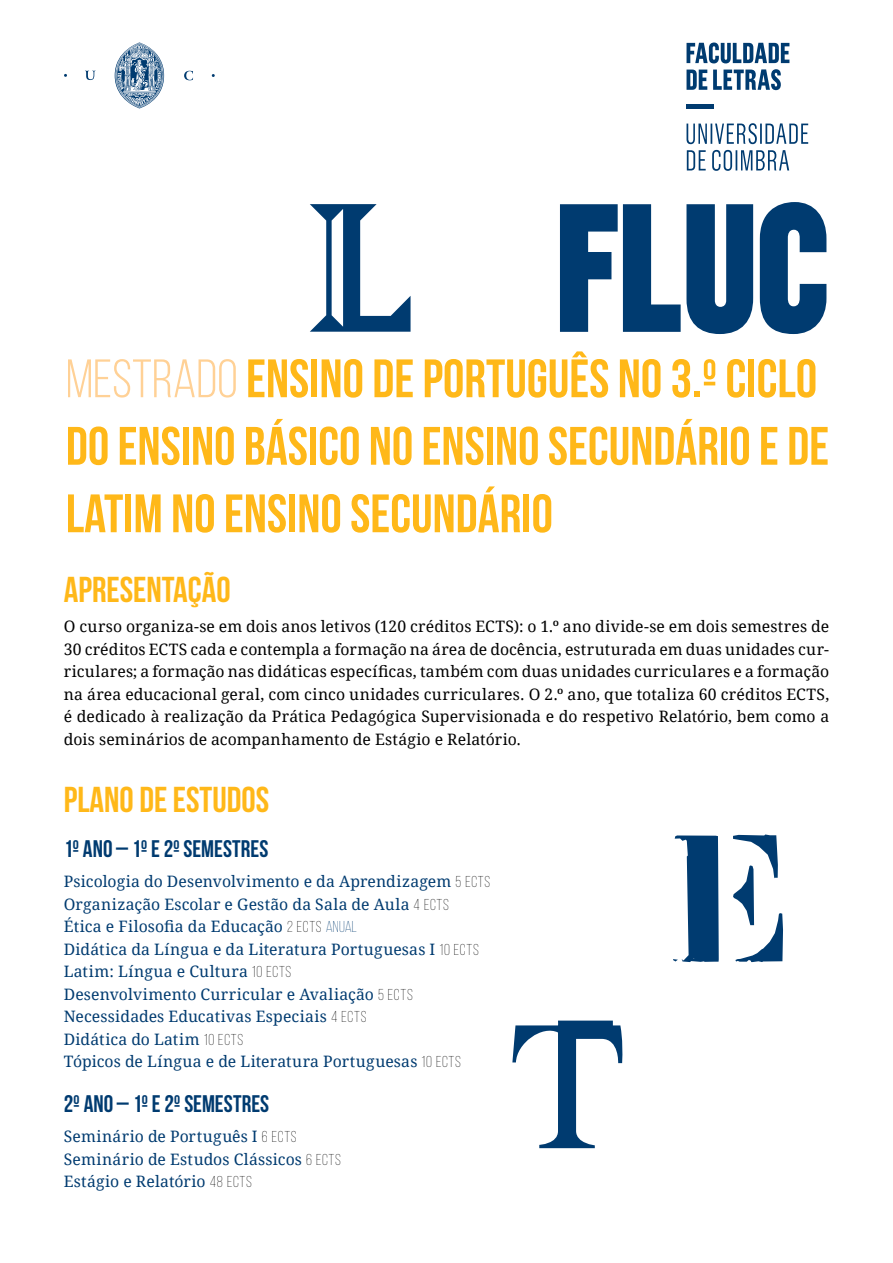
<style>
.page{position:relative;width:893px;height:1263px;background:#fff}
.page>*{position:absolute;margin:0;border:0;box-sizing:border-box;transform-origin:0 0}
.t1{font:54px/67.5px "Bebas Neue";color:#ffb819}
.t2{font:36px "Bebas Neue";color:#ffb819}
.t3{font:24px "Bebas Neue";color:#003b70}
.t4{font:15.75px/22.5px "Droid Serif";letter-spacing:.01em;color:#000;text-align:justify}
.t5{font:15.75px/22.5px "Droid Serif";letter-spacing:.01em;color:#003b70}
.s1{color:#ffd196}
.s2{font-family:"Bebas Neue";font-weight:300;color:#000}
.s3{font-family:"Bebas Neue";font-weight:300}
</style>
<div class="page">
<svg style="left:560px;top:202px;width:266px;height:132px"></svg>
<svg style="left:686px;top:69px;width:95px;height:21px"></svg>
<svg style="left:686px;top:43px;width:103px;height:20px"></svg>
<svg style="left:687px;top:150px;width:102px;height:21px"></svg>
<svg style="left:686px;top:123px;width:122px;height:21px"></svg>
<hr style="left:686px;top:105px;width:28px;height:4px;background:#003b70">
<svg style="left:115px;top:43px;width:50px;height:65px"></svg>
<svg style="left:85px;top:71px;width:10px;height:9px"></svg>
<svg style="left:184px;top:71px;width:9px;height:9px"></svg>
<svg style="left:310px;top:204px;width:101px;height:128px"></svg>
<svg style="left:673px;top:834px;width:110px;height:128px"></svg>
<svg style="left:512px;top:1020px;width:111px;height:128px"></svg>
<h1 class="t1" style="left:66px;top:344px;width:765px"><span class="s1">MESTRADO</span>ENSINO DE PORTUGUÊS NO 3.º CICLO<br>DO ENSINO BÁSICO NO ENSINO SECUNDÁRIO E DE<br>LATIM NO ENSINO SECUNDÁRIO</h1>
<h2 class="t2" style="left:64px;top:570px;width:168px">APRESENTAÇÃO</h2>
<p class="t4" style="left:64px;top:615px;width:767px">O curso organiza-se em dois anos letivos (120 créditos ECTS): o 1.º ano divide-se em dois semestres de 30 créditos ECTS cada e contempla a formação na área de docência, estruturada em duas unidades cur&shy;riculares; a formação nas didáticas específicas, também com duas unidades curriculares e a formação na área educacional geral, com cinco unidades curriculares. O 2.º ano, que totaliza 60 créditos ECTS, é dedicado à realização da Prática Pedagógica Supervisionada e do respetivo Relatório, bem como a dois seminários de acompanhamento de Estágio e Relatório.</p>
<h2 class="t2" style="left:64px;top:780px;width:207px">PLANO DE ESTUDOS</h2>
<h3 class="t3" style="left:64px;top:836px;width:206px">1º ANO – 1º E 2º SEMESTRES</h3>
<p class="t5" style="left:64px;top:870px;width:428px">Psicologia do Desenvolvimento e da Aprendizagem <span class="s2">5 ECTS </span>Organização Escolar e Gestão da Sala de Aula <span class="s2">4 ECTS </span>Ética e Filosofia da Educação <span class="s2">2 ECTS</span> <span class="s3">ANUAL<br></span>Didática da Língua e da Literatura Portuguesas I <span class="s2">10 ECTS </span>Latim: Língua e Cultura <span class="s2">10 ECTS<br></span>Desenvolvimento Curricular e Avaliação <span class="s2">5 ECTS </span>Necessidades Educativas Especiais <span class="s2">4 ECTS<br></span>Didática do Latim <span class="s2">10 ECTS<br></span>Tópicos de Língua e de Literatura Portuguesas <span class="s2">10 ECTS</span></p>
<h3 class="t3" style="left:64px;top:1091px;width:207px">2º ANO – 1º E 2º SEMESTRES</h3>
<p class="t5" style="left:64px;top:1125px;width:279px">Seminário de Português I <span class="s2">6 ECTS<br></span>Seminário de Estudos Clássicos <span class="s2">6 ECTS<br></span>Estágio e Relatório <span class="s2">48 ECTS</span></p>
</div>
